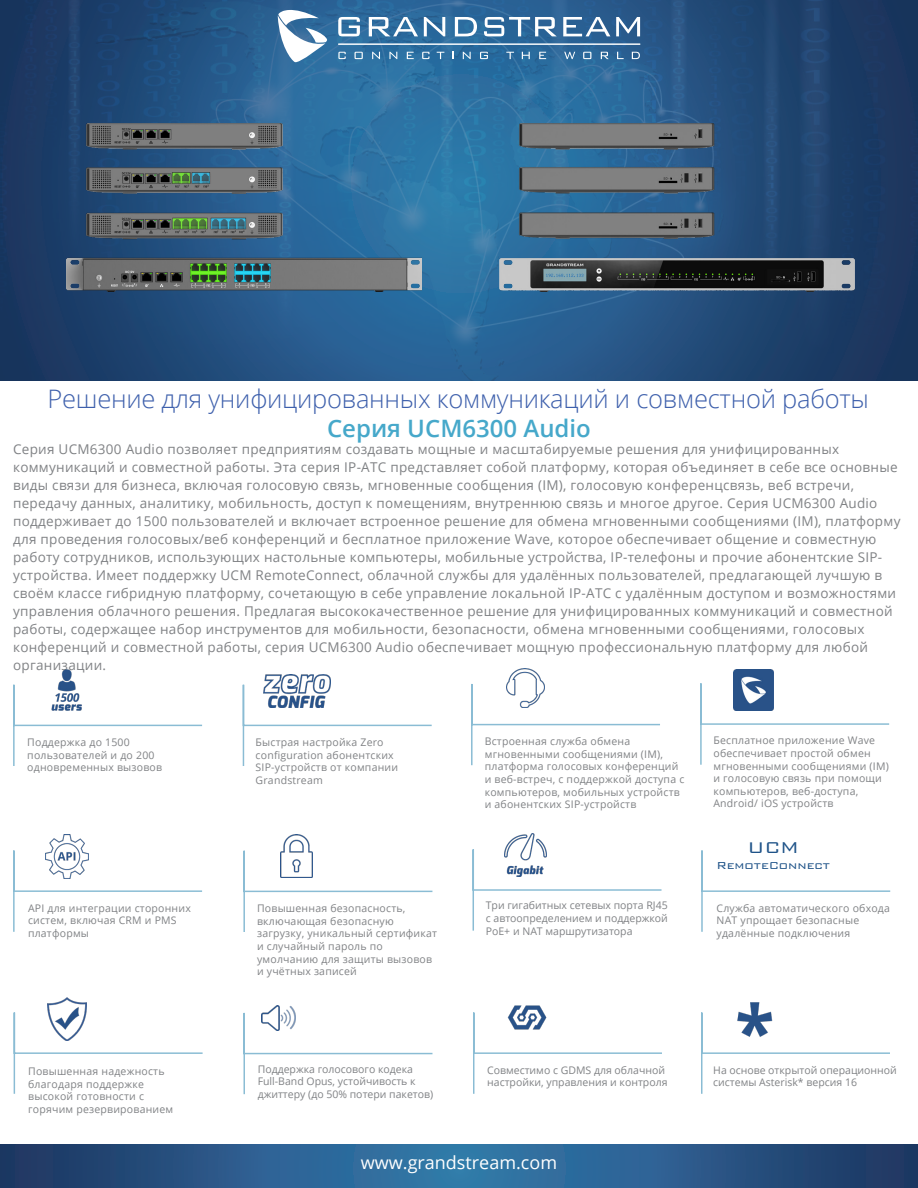
<style>
.page{position:relative;width:918px;height:1188px;background:#fff}
.page>*{position:absolute;margin:0;border:0;box-sizing:border-box;transform-origin:0 0}
.t1{font:300 25.5px "Open Sans";letter-spacing:-.01em;color:#3e60ac}
.t2{font:600 24px "Open Sans";color:#46a8ca}
.t3{font:300 21px "Bank Gothic BT";color:#1f5388}
.t4{font:18px "Open Sans";color:#fff}
.t5{font:13.5px/18px "Open Sans";letter-spacing:.02em;color:#808285}
.t6{font:300 13.5px "Bank Gothic BT";color:#1f5388}
.t7{font:10.5px/12.6px "Open Sans";letter-spacing:.02em;color:#808285}
.t8{font:10.5px/12.6px "Open Sans";color:#808285}
</style>
<div class="page">
<img style="left:0;top:0;width:918px;height:380px">
<svg style="left:278px;top:10px;width:49px;height:52px"></svg>
<svg style="left:338px;top:17px;width:22px;height:19px"></svg>
<svg style="left:369px;top:17px;width:49px;height:19px"></svg>
<svg style="left:424px;top:17px;width:21px;height:19px"></svg>
<svg style="left:455px;top:17px;width:22px;height:19px"></svg>
<svg style="left:484px;top:17px;width:73px;height:19px"></svg>
<svg style="left:563px;top:17px;width:47px;height:19px"></svg>
<svg style="left:616px;top:17px;width:24px;height:19px"></svg>
<svg style="left:338px;top:52px;width:8px;height:7px"></svg>
<svg style="left:355px;top:52px;width:8px;height:7px"></svg>
<svg style="left:372px;top:52px;width:8px;height:7px"></svg>
<svg style="left:389px;top:52px;width:8px;height:7px"></svg>
<svg style="left:407px;top:52px;width:7px;height:7px"></svg>
<svg style="left:422px;top:52px;width:8px;height:7px"></svg>
<svg style="left:437px;top:52px;width:7px;height:7px"></svg>
<svg style="left:463px;top:52px;width:8px;height:7px"></svg>
<svg style="left:480px;top:52px;width:8px;height:7px"></svg>
<svg style="left:506px;top:52px;width:8px;height:7px"></svg>
<svg style="left:522px;top:52px;width:8px;height:7px"></svg>
<svg style="left:539px;top:52px;width:7px;height:7px"></svg>
<svg style="left:632px;top:52px;width:8px;height:7px"></svg>
<svg style="left:583px;top:52px;width:8px;height:7px"></svg>
<svg style="left:601px;top:52px;width:8px;height:7px"></svg>
<svg style="left:617px;top:52px;width:7px;height:7px"></svg>
<svg style="left:564px;top:52px;width:11px;height:7px"></svg>
<hr style="left:338px;top:44px;width:302px;height:1px;background:#fff">
<svg style="left:0;top:1145px;width:918px;height:43px;background:#295988"></svg>
<img style="left:59px;top:669px;width:16px;height:14px">
<svg style="left:13px;top:683px;width:190px;height:83px"></svg>
<img style="left:283px;top:835px;width:27px;height:14px">
<svg style="left:243px;top:849px;width:190px;height:83px"></svg>
<img style="left:49px;top:835px;width:36px;height:14px">
<svg style="left:13px;top:849px;width:190px;height:83px"></svg>
<img style="left:508px;top:668px;width:36px;height:14px">
<svg style="left:471px;top:682px;width:189px;height:84px"></svg>
<svg style="left:701px;top:850px;width:190px;height:82px"></svg>
<img style="left:505px;top:834px;width:41px;height:14px">
<svg style="left:472px;top:848px;width:190px;height:83px"></svg>
<svg style="left:242px;top:683px;width:190px;height:83px"></svg>
<img style="left:264px;top:675px;width:66px;height:32px">
<img style="left:48px;top:997px;width:38px;height:14px">
<svg style="left:13px;top:1011px;width:190px;height:83px"></svg>
<img style="left:733px;top:670px;width:41px;height:12px">
<svg style="left:700px;top:682px;width:190px;height:83px"></svg>
<img style="left:750px;top:1002px;width:10px;height:9px">
<svg style="left:701px;top:1011px;width:189px;height:83px"></svg>
<svg style="left:473px;top:1012px;width:189px;height:82px"></svg>
<img style="left:500px;top:1005px;width:58px;height:34px">
<svg style="left:243px;top:1012px;width:190px;height:83px"></svg>
<img style="left:261px;top:1005px;width:35px;height:26px">
<img style="left:499px;top:123px;width:356px;height:168px">
<img style="left:66px;top:123px;width:356px;height:168px">
<p class="t1" style="left:48px;top:381px;width:823px">Решение для унифицированных коммуникаций и совместной работы</p>
<p class="t5" style="left:13px;top:440px;width:889px">Серия UCM6300 Audio позволяет предприятиям создавать мощные и масштабируемые решения для унифицированных коммуникаций и совместной работы. Эта серия IP-АТС представляет собой платформу, которая объединяет в себе все основные виды связи для бизнеса, включая голосовую связь, мгновенные сообщения (IM), голосовую конференцсвязь, веб встречи, передачу данных, аналитику, мобильность, доступ к помещениям, внутреннюю связь и многое другое. Серия UCM6300 Audio поддерживает до 1500 пользователей и включает встроенное решение для обмена мгновенными сообщениями (IM), платформу для проведения голосовых/веб конференций и бесплатное приложение Wave, которое обеспечивает общение и совместную работу сотрудников, использующих настольные компьютеры, мобильные устройства, IP-телефоны и прочие абонентские SIP&shy;устройства. Имеет поддержку UCM RemoteConnect, облачной службы для удалённых пользователей, предлагающей лучшую в своём классе гибридную платформу, сочетающую в себе управление локальной IP-АТС с удалённым доступом и возможностями управления облачного решения. Предлагая высококачественное решение для унифицированных коммуникаций и совместной работы, содержащее набор инструментов для мобильности, безопасности, обмена мгновенными сообщениями, голосовых конференций и совместной работы, серия UCM6300 Audio обеспечивает мощную профессиональную платформу для любой организации.</p>
<p class="t2" style="left:327px;top:412px;width:265px">Серия UCM6300 Audio</p>
<p class="t7" style="left:27px;top:736px;width:136px">Поддержка до 1500 пользователей и до 200 одновременных вызовов</p>
<p class="t7" style="left:256px;top:736px;width:144px">Быстрая настройка Zero configuration абонентских<br>SIP-устройств от компании<br>Grandstream</p>
<p class="t7" style="left:485px;top:735px;width:201px">Встроенная служба обмена мгновенными сообщениями (IM), платформа голосовых конференций и веб-встреч, с поддержкой доступа с компьютеров, мобильных устройств и абонентских SIP-устройств</p>
<p class="t7" style="left:713px;top:734px;width:177px">Бесплатное приложение Wave обеспечивает простой обмен мгновенными сообщениями (IM) и голосовую связь при помощи компьютеров, веб-доступа,<br>Android/ iOS устройств</p>
<p class="t3" style="left:747px;top:836px;width:53px">UCM</p>
<p class="t6" style="left:716px;top:858px;width:115px">RemoteConnect</p>
<p class="t7" style="left:28px;top:901px;width:164px">API для интеграции сторонних систем, включая CRM и PMS платформы</p>
<p class="t7" style="left:257px;top:902px;width:182px">Повышенная безопасность, включающая безопасную загрузку, уникальный сертификат и случайный пароль по умолчанию для защиты вызовов и учётных записей</p>
<p class="t7" style="left:486px;top:899px;width:184px;text-align:justify">Три гигабитных сетевых порта RJ45 с автоопределением и поддержкой PoE+ и NAT маршрутизатора</p>
<p class="t7" style="left:717px;top:901px;width:175px">Служба автоматического обхода<br>NAT упрощает безопасные удалённые подключения</p>
<p class="t7" style="left:28px;top:1065px;width:138px">Повышенная надежность</p>
<p class="t7" style="left:28px;top:1077px;width:117px">благодаря поддержке</p>
<p class="t7" style="left:28px;top:1090px;width:117px">высокой готовности с</p>
<p class="t7" style="left:28px;top:1102px;width:147px">горячим резервированием</p>
<p class="t8" style="left:258px;top:1062px;width:177px">Поддержка голосового кодека<br>Full-Band Opus, устойчивость к джиттеру (до 50% потери пакетов)</p>
<p class="t8" style="left:487px;top:1063px;width:182px">Совместимо с GDMS для облачной настройки, управления и контроля</p>
<p class="t8" style="left:713px;top:1063px;width:185px">На основе открытой операционной системы Asterisk* версия 16</p>
<p class="t4" style="left:361px;top:1151px;width:198px">www.grandstream.com</p>
</div>
